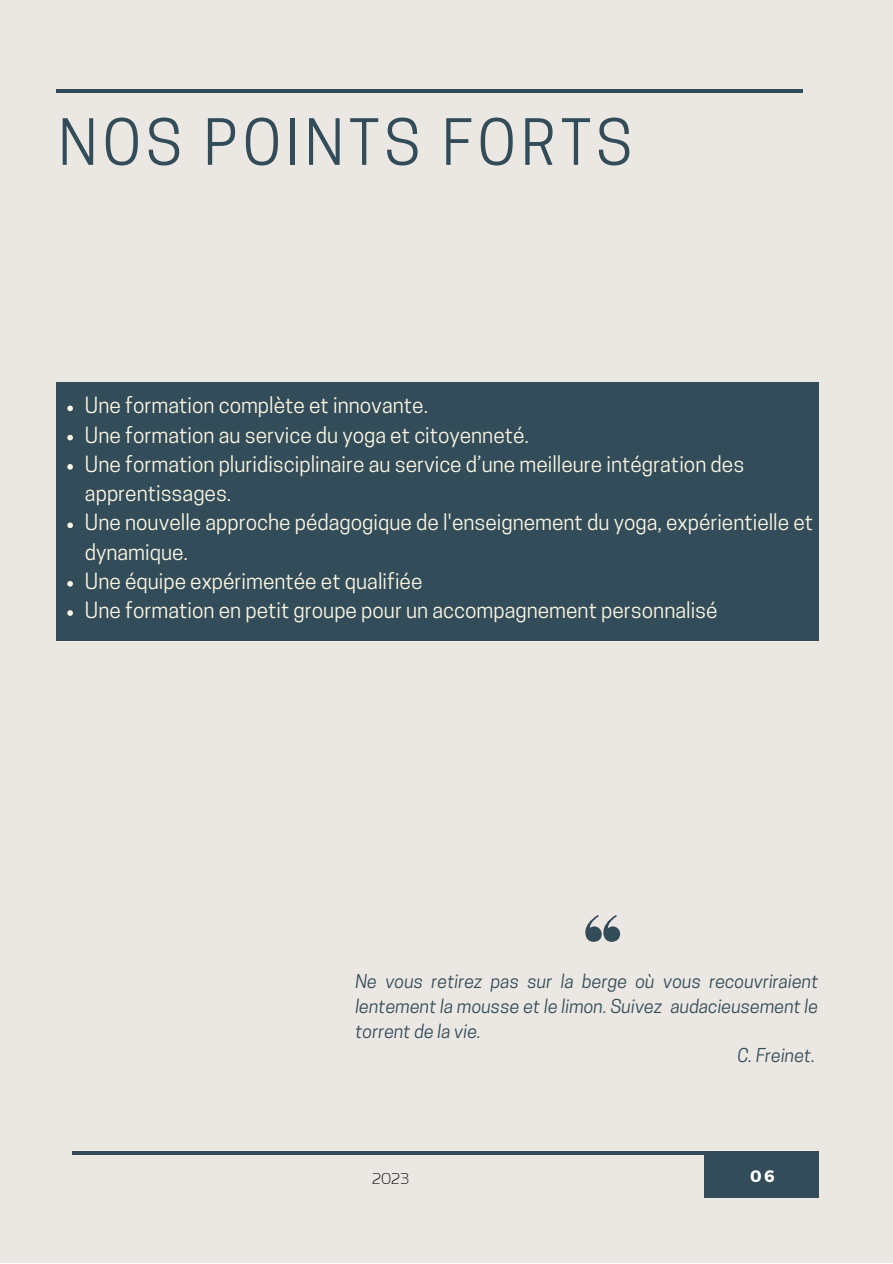
<style>
.page{position:relative;width:893px;height:1264px;background:#fff}
.page>*{position:absolute;margin:0;border:0;box-sizing:border-box;transform-origin:0 0}
.t1{font:59.7px "Cooper Hewitt";letter-spacing:.08em;color:#334c59}
.t2{font:21px/29.2px "Cooper Hewitt";color:#fbf7e3}
.t3{font:19.65px "Gruppo";color:#000}
.t4{font:italic 18px/24.8px "Cooper Hewitt";color:#334c59;text-align:justify}
.t5{font:700 16.5px "Montserrat";color:#fff}
</style>
<div class="page">
<div style="left:0;top:0;width:892px;height:1262px;background:#ebe7e2"></div>
<div style="left:704px;top:1151px;width:114px;height:46px;background:#334c59"></div>
<hr style="left:72px;top:1151px;width:747px;height:3px;background:#334c59">
<hr style="left:56px;top:89px;width:747px;height:4px;background:#334c59">
<div style="left:56px;top:382px;width:763px;height:258px;background:#334c59"></div>
<svg style="left:585px;top:915px;width:35px;height:26px"></svg>
<svg style="left:67px;top:405px;width:6px;height:6px"></svg>
<svg style="left:67px;top:435px;width:6px;height:5px"></svg>
<svg style="left:67px;top:464px;width:6px;height:5px"></svg>
<svg style="left:67px;top:522px;width:6px;height:6px"></svg>
<svg style="left:67px;top:581px;width:6px;height:5px"></svg>
<svg style="left:67px;top:610px;width:6px;height:6px"></svg>
<p class="t1" style="left:58px;top:120px;width:575px">NOS POINTS FORTS</p>
<p class="t2" style="left:85px;top:393px;width:345px">Une formation complète et innovante.</p>
<p class="t2" style="left:85px;top:423px;width:445px">Une formation au service du yoga et citoyenneté.</p>
<p class="t2" style="left:85px;top:452px;width:660px">Une formation pluridisciplinaire au service d’une meilleure intégration des apprentissages.</p>
<p class="t2" style="left:85px;top:510px;width:729px">Une nouvelle approche pédagogique de l'enseignement du yoga, expérientielle et dynamique.</p>
<p class="t2" style="left:85px;top:569px;width:339px">Une équipe expérimentée et qualifiée</p>
<p class="t2" style="left:85px;top:598px;width:634px">Une formation en petit groupe pour un accompagnement personnalisé</p>
<p class="t4" style="left:355px;top:971px;width:464px">Ne vous retirez pas sur la berge où vous recouvriraient lentement la mousse et le limon. Suivez audacieusement le torrent de la vie.</p>
<p class="t4" style="left:737px;top:1045px;width:79px">C. Freinet.</p>
<p class="t3" style="left:372px;top:1168px;width:38px">2023</p>
<p class="t5" style="left:750px;top:1165px;width:26px">06</p>
</div>
